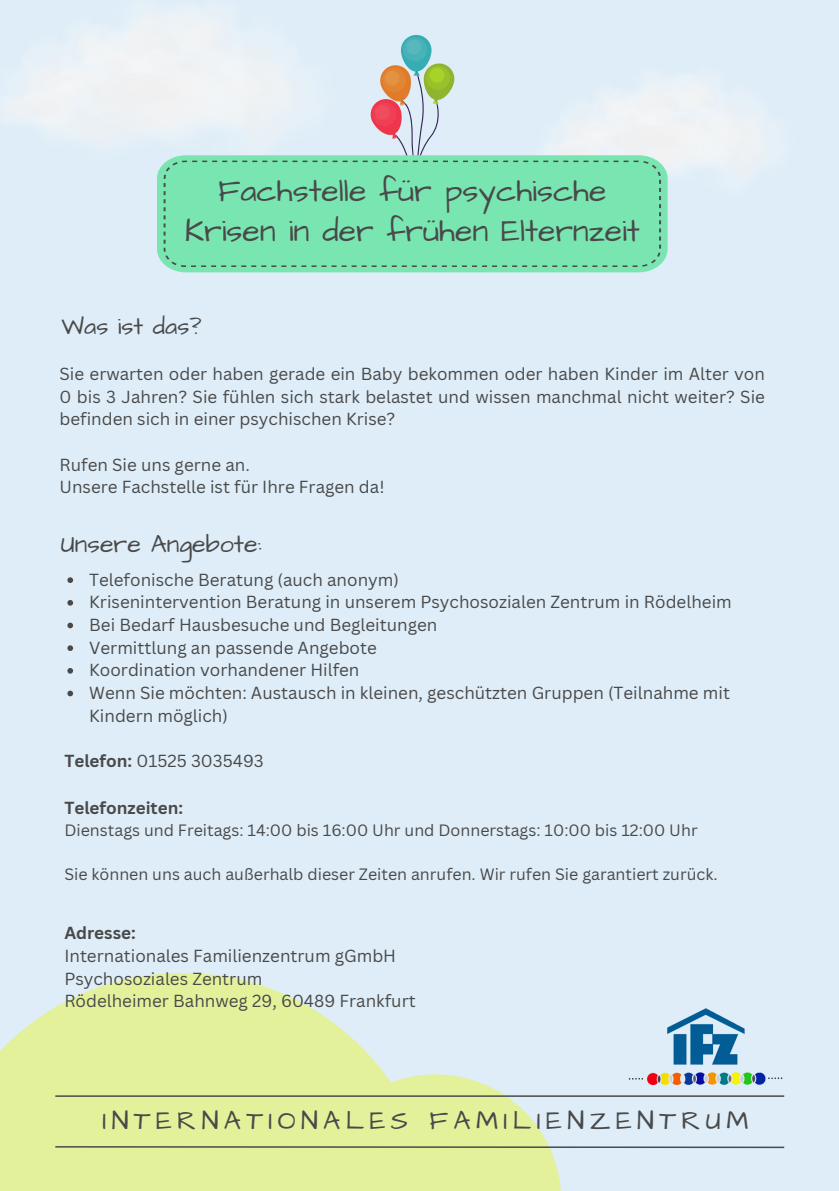
<style>
.page{position:relative;width:839px;height:1191px;background:#fff}
.page>*{position:absolute;margin:0;border:0;box-sizing:border-box;transform-origin:0 0}
.t1{font:32px/40.2px "Architects Daughter";color:#494949;text-align:center}
.t2{font:26.8px "Architects Daughter";letter-spacing:.2em;color:#494949}
.t3{font:25px "Architects Daughter";color:#494949}
.t4{font:24px "Architects Daughter";color:#494949}
.t5{font:17px/22.6px "Canva Sans";color:#494949;text-align:justify}
.t6{font:700 17px "Canva Sans";color:#494949}
.t7{font:16px "Canva Sans";color:#494949}
.s1{font-weight:700}
</style>
<div class="page">
<div style="left:0;top:0;width:838px;height:1191px;background:#deedf8"></div>
<svg style="left:0;top:973px;width:385px;height:218px;background:#e2f0a8"></svg>
<div style="left:309px;top:1074px;width:252px;height:117px;background:#e3f19b"></div>
<hr style="left:55px;top:1146px;width:729px;height:2px;background:#494949">
<hr style="left:55px;top:1095px;width:729px;height:2px;background:#494949">
<img style="left:628px;top:1008px;width:154px;height:78px">
<div style="left:401px;top:35px;width:30px;height:37px;background:#36adb2;border-radius:15px"></div>
<div style="left:403px;top:37px;width:24px;height:25px;background:#48b2b9;border-radius:50%"></div>
<div style="left:406px;top:40px;width:15px;height:14px;background:#57b7bd;border-radius:50%"></div>
<svg style="left:370px;top:62px;width:85px;height:93px"></svg>
<img style="left:2px;top:10px;width:293px;height:131px">
<img style="left:545px;top:78px;width:221px;height:122px">
<svg style="left:157px;top:155px;width:510px;height:117px;background:#82e4b6"></svg>
<div style="left:164px;top:161px;width:497px;height:106px;background:#79e6b2"></div>
<svg style="left:67px;top:577px;width:6px;height:6px"></svg>
<svg style="left:67px;top:600px;width:6px;height:6px"></svg>
<svg style="left:67px;top:623px;width:6px;height:5px"></svg>
<svg style="left:67px;top:645px;width:6px;height:6px"></svg>
<svg style="left:67px;top:668px;width:6px;height:6px"></svg>
<svg style="left:67px;top:691px;width:6px;height:5px"></svg>
<p class="t1" style="left:185px;top:171px;width:456px">Fachstelle für psychische<br>Krisen in der frühen Elternzeit</p>
<p class="t4" style="left:62px;top:311px;width:141px">Was ist das?</p>
<p class="t5" style="left:60px;top:362px;width:707px">Sie erwarten oder haben gerade ein Baby bekommen oder haben Kinder im Alter von 0 bis 3 Jahren? Sie fühlen sich stark belastet und wissen manchmal nicht weiter? Sie befinden sich in einer psychischen Krise?</p>
<p class="t5" style="left:60px;top:453px;width:192px">Rufen Sie uns gerne an.</p>
<p class="t5" style="left:60px;top:476px;width:326px">Unsere Fachstelle ist für Ihre Fragen da!</p>
<p class="t3" style="left:61px;top:527px;width:202px">Unsere Angebote:</p>
<p class="t5" style="left:89px;top:568px;width:311px">Telefonische Beratung (auch anonym)</p>
<p class="t5" style="left:89px;top:591px;width:644px">Krisenintervention Beratung in unserem Psychosozialen Zentrum in Rödelheim</p>
<p class="t5" style="left:89px;top:613px;width:349px">Bei Bedarf Hausbesuche und Begleitungen</p>
<p class="t5" style="left:89px;top:636px;width:289px">Vermittlung an passende Angebote</p>
<p class="t5" style="left:89px;top:659px;width:272px">Koordination vorhandener Hilfen</p>
<p class="t5" style="left:89px;top:681px;width:642px">Wenn Sie möchten: Austausch in kleinen, geschützten Gruppen (Teilnahme mit<br>Kindern möglich)</p>
<p class="t5" style="left:64px;top:749px;width:201px"><span class="s1">Telefon:</span> 01525 3035493</p>
<p class="t6" style="left:64px;top:796px;width:120px">Telefonzeiten:</p>
<p class="t7" style="left:64px;top:819px;width:634px">Dienstags und Freitags: 14:00 bis 16:00 Uhr und Donnerstags: 10:00 bis 12:00 Uhr</p>
<p class="t7" style="left:64px;top:863px;width:654px">Sie können uns auch außerhalb dieser Zeiten anrufen. Wir rufen Sie garantiert zurück.</p>
<p class="t6" style="left:64px;top:921px;width:73px">Adresse:</p>
<p class="t5" style="left:64px;top:944px;width:333px">Internationales Familienzentrum gGmbH</p>
<p class="t5" style="left:64px;top:967px;width:199px">Psychosoziales Zentrum</p>
<p class="t5" style="left:64px;top:990px;width:353px">Rödelheimer Bahnweg 29, 60489 Frankfurt</p>
<p class="t2" style="left:102px;top:1103px;width:647px">INTERNATIONALES FAMILIENZENTRUM</p>
</div>
